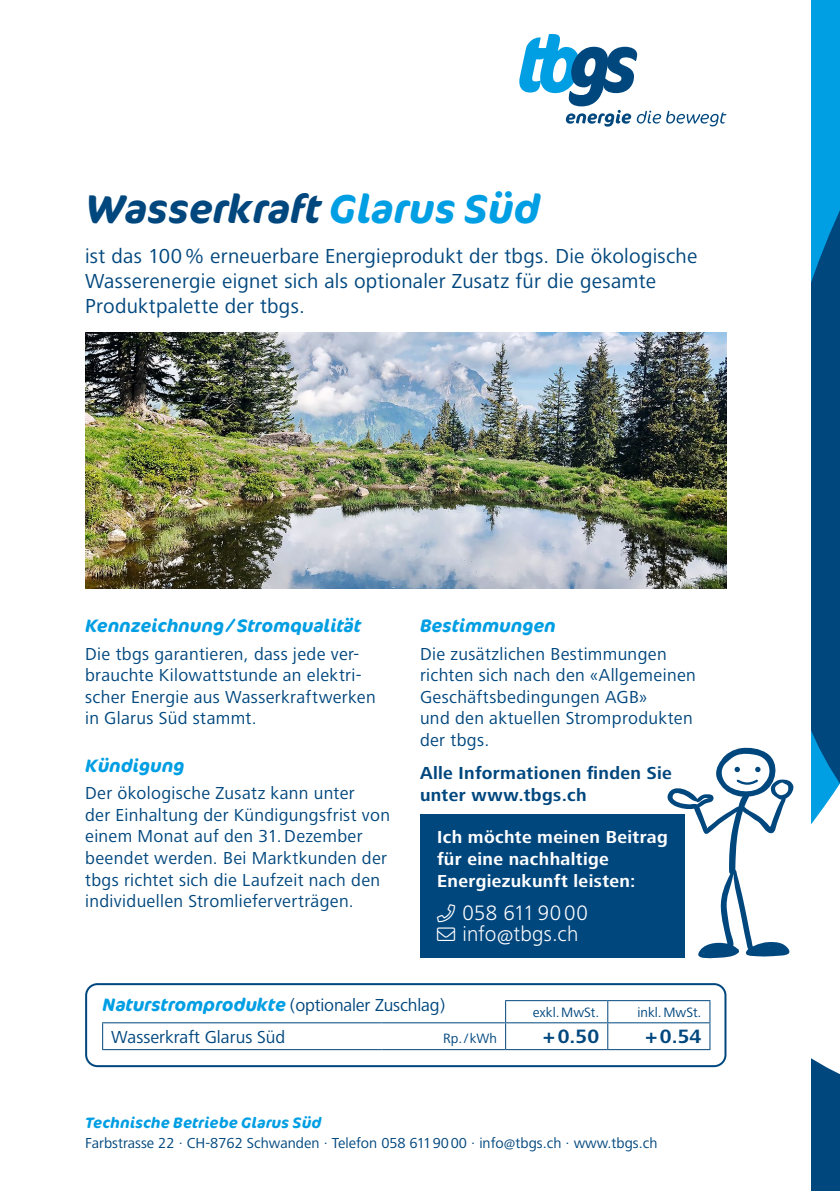
<style>
.page{position:relative;width:840px;height:1191px;background:#fff}
.page>*{position:absolute;margin:0;border:0;box-sizing:border-box;transform-origin:0 0}
.t1{font:italic 700 40px "Cocon OT";letter-spacing:-.01em;color:#00477e}
.t2{font:300 21.6px "Frutiger Next LT";letter-spacing:.005em;color:#fff}
.t3{font:21px/25.2px "Frutiger Next LT";letter-spacing:.01em;color:#00477e}
.t4{font:700 20px "Frutiger Next LT";color:#00477e}
.t5{font:18px/21.6px "Frutiger Next LT";letter-spacing:.02em;color:#00477e}
.t6{font:700 18px/21.6px "Frutiger Next LT";letter-spacing:.02em;color:#fff}
.t7{font:italic 700 18px "Cocon OT";letter-spacing:-.01em;color:#009ee3}
.t8{font:700 18px/21.6px "Frutiger Next LT";letter-spacing:.02em;color:#00477e}
.t9{font:18px "Frutiger Next LT";letter-spacing:-.01em;color:#00477e}
.t10{font:18px "Frutiger Next LT";color:#00477e}
.t11{font:15px "Frutiger Next LT";color:#00477e}
.t12{font:italic 700 15px "Cocon OT";color:#009ee3}
.t13{font:14px "Frutiger Next LT";color:#00477e}
.s1{color:#009ee3}
.s2{font-family:"Cocon OT";font-weight:700;font-style:italic;color:#009ee3}
</style>
<div class="page">
<img style="left:85px;top:332px;width:641px;height:256px">
<div style="left:420px;top:814px;width:264px;height:144px;background:#00477e"></div>
<svg style="left:519px;top:34px;width:207px;height:93px"></svg>
<svg style="left:811px;top:0;width:28px;height:1191px"></svg>
<div style="left:85px;top:983px;width:641px;height:84px;border:2px solid #00477e;border-radius:11px"></div>
<hr style="left:505px;top:1000px;width:102px;height:1px;background:#00477e">
<hr style="left:607px;top:1000px;width:103px;height:1px;background:#00477e">
<svg style="left:102px;top:1023px;width:1px;height:26px"></svg>
<hr style="left:102px;top:1022px;width:279px;height:1px;background:#00477e">
<hr style="left:102px;top:1049px;width:279px;height:1px;background:#00477e">
<hr style="left:381px;top:1022px;width:124px;height:1px;background:#00477e">
<hr style="left:381px;top:1049px;width:124px;height:1px;background:#00477e">
<svg style="left:505px;top:1001px;width:1px;height:48px"></svg>
<hr style="left:505px;top:1022px;width:102px;height:1px;background:#00477e">
<hr style="left:607px;top:1022px;width:103px;height:1px;background:#00477e">
<svg style="left:607px;top:1001px;width:1px;height:48px"></svg>
<svg style="left:709px;top:1001px;width:1px;height:48px"></svg>
<hr style="left:505px;top:1049px;width:102px;height:1px;background:#00477e">
<hr style="left:607px;top:1049px;width:103px;height:1px;background:#00477e">
<svg style="left:667px;top:747px;width:127px;height:212px"></svg>
<h1 class="t1" style="left:85px;top:185px;width:456px">Wasserkraft <span class="s1">Glarus Süd</span></h1>
<p class="t3" style="left:85px;top:243px;width:613px">ist das 100% erneuerbare Energieprodukt der tbgs. Die ökologische<br>Wasserenergie eignet sich als optionaler Zusatz für die gesamte<br>Produktpalette der tbgs.</p>
<p class="t7" style="left:85px;top:615px;width:277px">Kennzeichnung/Stromqualität</p>
<p class="t5" style="left:85px;top:643px;width:292px">Die tbgs garantieren, dass jede ver&shy;brauchte Kilowattstunde an elektri&shy;scher Energie aus Wasserkraftwerken in Glarus Süd stammt.</p>
<p class="t7" style="left:85px;top:755px;width:101px">Kündigung</p>
<p class="t5" style="left:85px;top:782px;width:306px">Der ökologische Zusatz kann unter<br>der Einhaltung der Kündigungsfrist von einem Monat auf den 31.Dezember beendet werden. Bei Marktkunden der tbgs richtet sich die Laufzeit nach den individuellen Stromlieferverträgen.</p>
<p class="t7" style="left:420px;top:615px;width:137px">Bestimmungen</p>
<p class="t5" style="left:420px;top:643px;width:277px">Die zusätzlichen Bestimmungen richten sich nach den «Allgemeinen<br>Geschäftsbedingungen AGB»<br>und den aktuellen Stromprodukten der tbgs.</p>
<p class="t8" style="left:420px;top:762px;width:253px">Alle Informationen finden Sie unter www.tbgs.ch</p>
<p class="t6" style="left:437px;top:826px;width:232px">Ich möchte meinen Beitrag für eine nachhaltige<br>Energiezukunft leisten:</p>
<p class="t2" style="left:437px;top:900px;width:152px">★ 058 611 90 00</p>
<p class="t2" style="left:437px;top:922px;width:143px">→ info@tbgs.ch</p>
<p class="t9" style="left:103px;top:994px;width:344px"><span class="s2">Naturstromprodukte</span> (optionaler Zuschlag)</p>
<p class="t13" style="left:532px;top:1004px;width:68px">exkl.MwSt.</p>
<p class="t13" style="left:637px;top:1004px;width:65px">inkl.MwSt.</p>
<p class="t10" style="left:111px;top:1026px;width:176px">Wasserkraft Glarus Süd</p>
<p class="t13" style="left:443px;top:1030px;width:55px">Rp./ kWh</p>
<p class="t4" style="left:543px;top:1024px;width:57px">+0.50</p>
<p class="t4" style="left:645px;top:1024px;width:57px">+0.54</p>
<p class="t12" style="left:85px;top:1113px;width:238px">Technische Betriebe Glarus Süd</p>
<p class="t11" style="left:85px;top:1135px;width:573px">Farbstrasse 22 · CH-8762 Schwanden · Telefon 058 6119000 · info@tbgs.ch · www.tbgs.ch</p>
</div>
